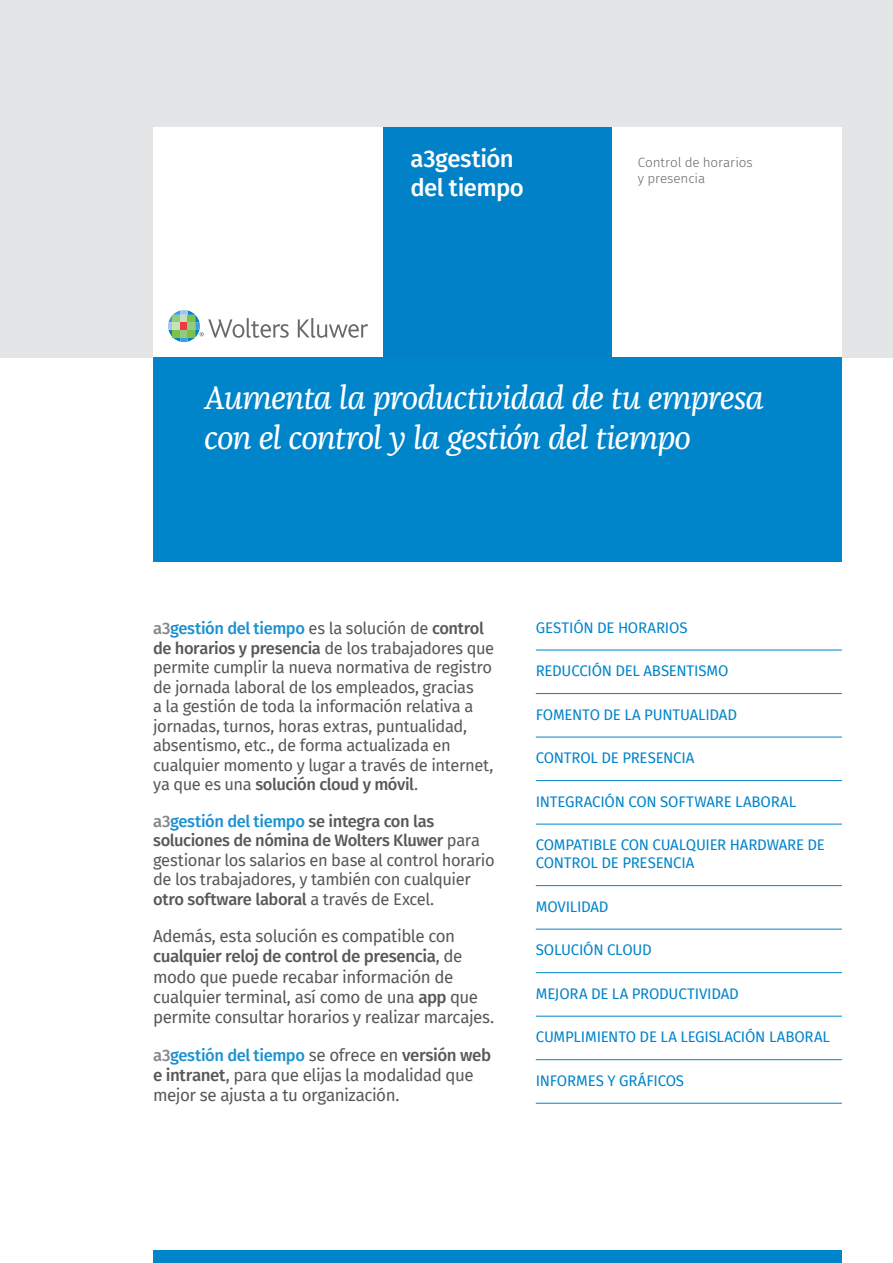
<style>
.page{position:relative;width:893px;height:1263px;background:#fff}
.page>*{position:absolute;margin:0;border:0;box-sizing:border-box;transform-origin:0 0}
.t1{font:italic 33px/39.6px "Franziska Pro";letter-spacing:-.025em;color:#fff}
.t2{font:500 24px/28.8px "Fira Sans";letter-spacing:-.025em;color:#fff}
.t3{font:16.95px/20.4px "Fira Sans";letter-spacing:-.03em;color:#57585a}
.t4{font:16.5px/19.5px "Fira Sans";letter-spacing:-.025em;color:#57585a}
.t5{font:500 16.5px "Fira Sans";letter-spacing:-.025em;color:#1b91d1}
.t6{font:15px/18px "Fira Sans";letter-spacing:-.015em;color:#0084ca}
.t7{font:300 13.5px/16.2px "Fira Sans";letter-spacing:-.01em;color:#69696c}
.s1{font-weight:500;color:#848689}
.s2{font-weight:500;color:#1b91d1}
.s3{font-weight:500}
.s4{color:#848689}
.s5{font-weight:400;font-size:16.95px;color:#57585a}
.s6{font-size:16.95px;color:#57585a}
</style>
<div class="page">
<div style="left:0;top:0;width:893px;height:357px;background:#e4e5e7"></div>
<div style="left:153px;top:357px;width:689px;height:204px;background:#0084ca"></div>
<div style="left:153px;top:1250px;width:689px;height:13px;background:#0084ca"></div>
<hr style="left:536px;top:650px;width:306px;height:1px;background:#0084ca">
<hr style="left:536px;top:693px;width:306px;height:1px;background:#0084ca">
<hr style="left:536px;top:737px;width:306px;height:1px;background:#0084ca">
<hr style="left:536px;top:780px;width:306px;height:1px;background:#0084ca">
<hr style="left:536px;top:824px;width:306px;height:1px;background:#0084ca">
<hr style="left:536px;top:885px;width:306px;height:1px;background:#0084ca">
<hr style="left:536px;top:929px;width:306px;height:1px;background:#0084ca">
<hr style="left:536px;top:972px;width:306px;height:1px;background:#0084ca">
<hr style="left:536px;top:1016px;width:306px;height:1px;background:#0084ca">
<hr style="left:536px;top:1059px;width:306px;height:1px;background:#0084ca">
<hr style="left:536px;top:1103px;width:306px;height:1px;background:#0084ca">
<div style="left:383px;top:128px;width:229px;height:229px;background:#0081c8"></div>
<div style="left:153px;top:128px;width:230px;height:229px;background:#fff"></div>
<svg style="left:168px;top:310px;width:200px;height:32px"></svg>
<div style="left:612px;top:128px;width:230px;height:229px;background:#fff"></div>
<h2 class="t2" style="left:410px;top:143px;width:115px">a3gestión del tiempo</h2>
<p class="t7" style="left:638px;top:154px;width:116px">Control de horarios y presencia</p>
<h1 class="t1" style="left:204px;top:378px;width:561px">Aumenta la productividad de tu empresa con el control y la gestión del tiempo</h1>
<p class="t4" style="left:153px;top:618px;width:343px"><span class="s1">a3</span><span class="s2">gestión del tiempo</span> es la solución de <span class="s3">control de horarios y presencia</span> de los trabajadores que permite cumplir la nueva normativa de registro de jornada laboral de los empleados, gracias<br>a la gestión de toda la información relativa a jornadas, turnos, horas extras, puntualidad, absentismo, etc., de forma actualizada en cualquier momento y lugar a través de internet, ya que es una <span class="s3">solución cloud y móvil</span>.</p>
<p class="t4" style="left:153px;top:811px;width:343px"><span class="s1">a3</span><span class="s2">gestión del tiempo</span> <span class="s3">se integra con las soluciones de nómina de Wolters Kluwer</span> para gestionar los salarios en base al control horario de los trabajadores, y también con cualquier <span class="s3">otro software laboral</span> a través de Excel.</p>
<p class="t3" style="left:153px;top:925px;width:343px">Además, esta solución es compatible con <span class="s3">cualquier reloj de control de presencia</span>, de modo que puede recabar información de cualquier terminal, así como de una <span class="s3">app</span> que permite consultar horarios y realizar marcajes.</p>
<p class="t5" style="left:153px;top:1042px;width:340px"><span class="s4">a3</span>gestión del tiempo <span class="s5">se ofrece en</span> <span class="s6">versión web</span></p>
<p class="t3" style="left:153px;top:1064px;width:322px"><span class="s3">e intranet</span>, para que elijas la modalidad que mejor se ajusta a tu organización.</p>
<p class="t6" style="left:536px;top:618px;width:153px">GESTIÓN DE HORARIOS</p>
<p class="t6" style="left:536px;top:662px;width:194px">REDUCCIÓN DEL ABSENTISMO</p>
<p class="t6" style="left:536px;top:705px;width:203px">FOMENTO DE LA PUNTUALIDAD</p>
<p class="t6" style="left:536px;top:749px;width:160px">CONTROL DE PRESENCIA</p>
<p class="t6" style="left:536px;top:792px;width:262px">INTEGRACIÓN CON SOFTWARE LABORAL</p>
<p class="t6" style="left:536px;top:836px;width:291px">COMPATIBLE CON CUALQUIER HARDWARE DE<br>CONTROL DE PRESENCIA</p>
<p class="t6" style="left:536px;top:897px;width:74px">MOVILIDAD</p>
<p class="t6" style="left:536px;top:941px;width:118px">SOLUCIÓN CLOUD</p>
<p class="t6" style="left:536px;top:984px;width:205px">MEJORA DE LA PRODUCTIVIDAD</p>
<p class="t6" style="left:536px;top:1028px;width:296px">CUMPLIMIENTO DE LA LEGISLACIÓN LABORAL</p>
<p class="t6" style="left:536px;top:1071px;width:150px">INFORMES Y GRÁFICOS</p>
</div>
